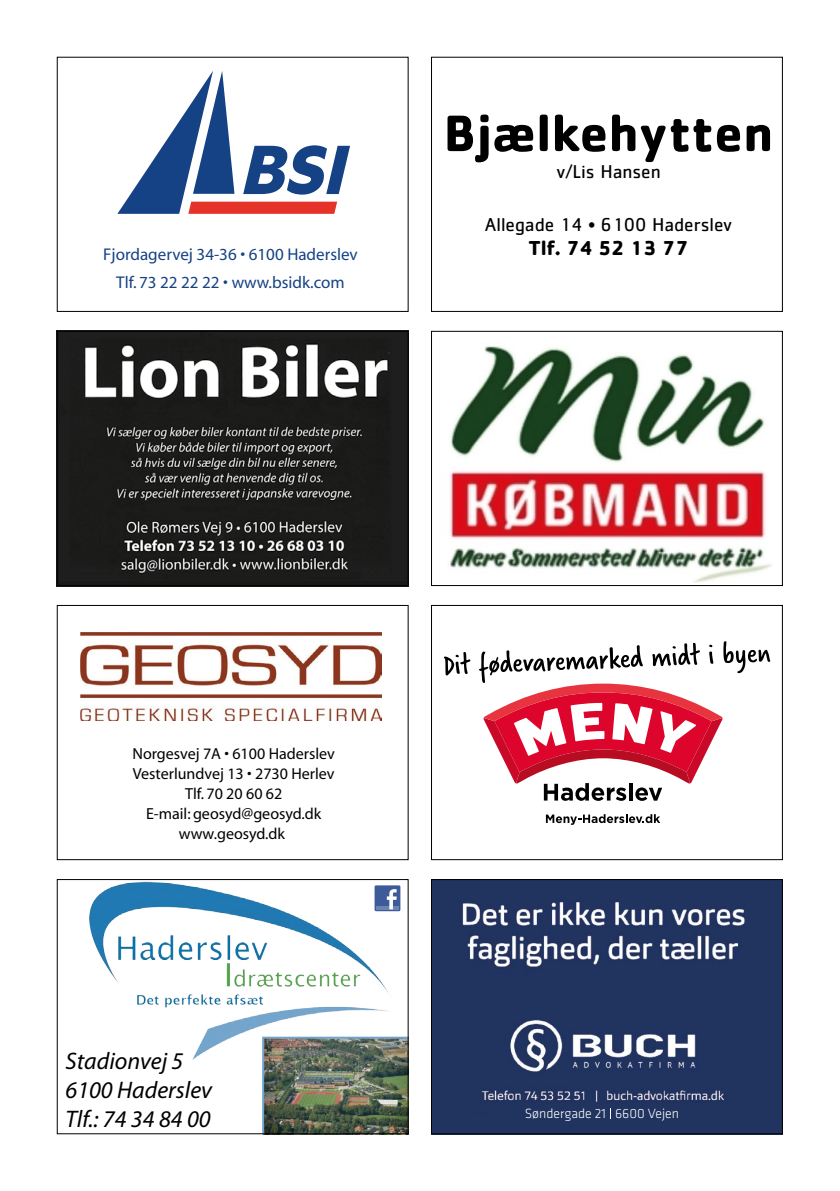
<style>
.page{position:relative;width:840px;height:1191px;background:#fff}
.page>*{position:absolute;margin:0;border:0;box-sizing:border-box;transform-origin:0 0}
.t1{font:700 53px "Cachet Pro";color:#000}
.t2{font:italic 24px/28.8px "Myriad Pro";color:#000}
.t3{font:700 21px "Cachet Pro";color:#000}
.t4{font:19.2px "Cachet Pro";color:#000}
.t5{font:17px/27.6px "Myriad";color:#154284;text-align:center}
.t6{font:16px/20px "Myriad";color:#000;text-align:center}
.t7{font:300 13.8px "Klavika";color:#fff}
</style>
<div class="page">
<img style="left:59px;top:333px;width:347px;height:251px">
<div style="left:57px;top:331px;width:351px;height:255px;border:1px solid #000"></div>
<img style="left:80px;top:632px;width:301px;height:89px">
<div style="left:57px;top:605px;width:351px;height:255px;border:1px solid #000"></div>
<img style="left:89px;top:881px;width:312px;height:179px">
<img style="left:261px;top:1035px;width:145px;height:97px">
<div style="left:374px;top:885px;width:26px;height:26px;background:#3d5b99"></div>
<svg style="left:376px;top:906px;width:22px;height:3px"></svg>
<svg style="left:386px;top:889px;width:10px;height:20px"></svg>
<div style="left:57px;top:879px;width:351px;height:255px;border:1px solid #000"></div>
<img style="left:433px;top:881px;width:347px;height:231px">
<div style="left:433px;top:1112px;width:347px;height:20px;background:#21345f"></div>
<div style="left:431px;top:879px;width:351px;height:255px;border:1px solid #000"></div>
<svg style="left:545px;top:814px;width:114px;height:11px"></svg>
<svg style="left:444px;top:652px;width:26px;height:23px"></svg>
<svg style="left:479px;top:641px;width:290px;height:160px"></svg>
<div style="left:431px;top:605px;width:351px;height:255px;border:1px solid #000"></div>
<img style="left:450px;top:346px;width:322px;height:236px">
<div style="left:431px;top:331px;width:351px;height:255px;border:1px solid #000"></div>
<div style="left:431px;top:57px;width:351px;height:255px;border:1px solid #000"></div>
<svg style="left:117px;top:71px;width:233px;height:143px"></svg>
<p class="t5" style="left:103px;top:241px;width:256px">Fjordagervej 34-36 • 6100 Haderslev<br>Tlf. 73 22 22 22 • www.bsidk.com</p>
<h1 class="t1" style="left:443px;top:99px;width:331px">Bjælkehytten</h1>
<p class="t4" style="left:556px;top:161px;width:106px">v/Lis Hansen</p>
<p class="t4" style="left:484px;top:213px;width:249px">Allegade 14 • 6100 Haderslev</p>
<h3 class="t3" style="left:528px;top:234px;width:162px">Tlf. 74 52 13 77</h3>
<p class="t6" style="left:132px;top:744px;width:204px">Norgesvej 7A • 6100 Haderslev<br>Vesterlundvej 13 • 2730 Herlev<br>Tlf. 70 20 60 62<br>E-mail: geosyd@geosyd.dk www.geosyd.dk</p>
<h2 class="t2" style="left:65px;top:1047px;width:148px">Stadionvej 5<br>6100 Haderslev<br>Tlf.: 74 34 84 00</h2>
<p class="t7" style="left:524px;top:1105px;width:156px">Søndergade 21 6600 Vejen</p>
</div>
